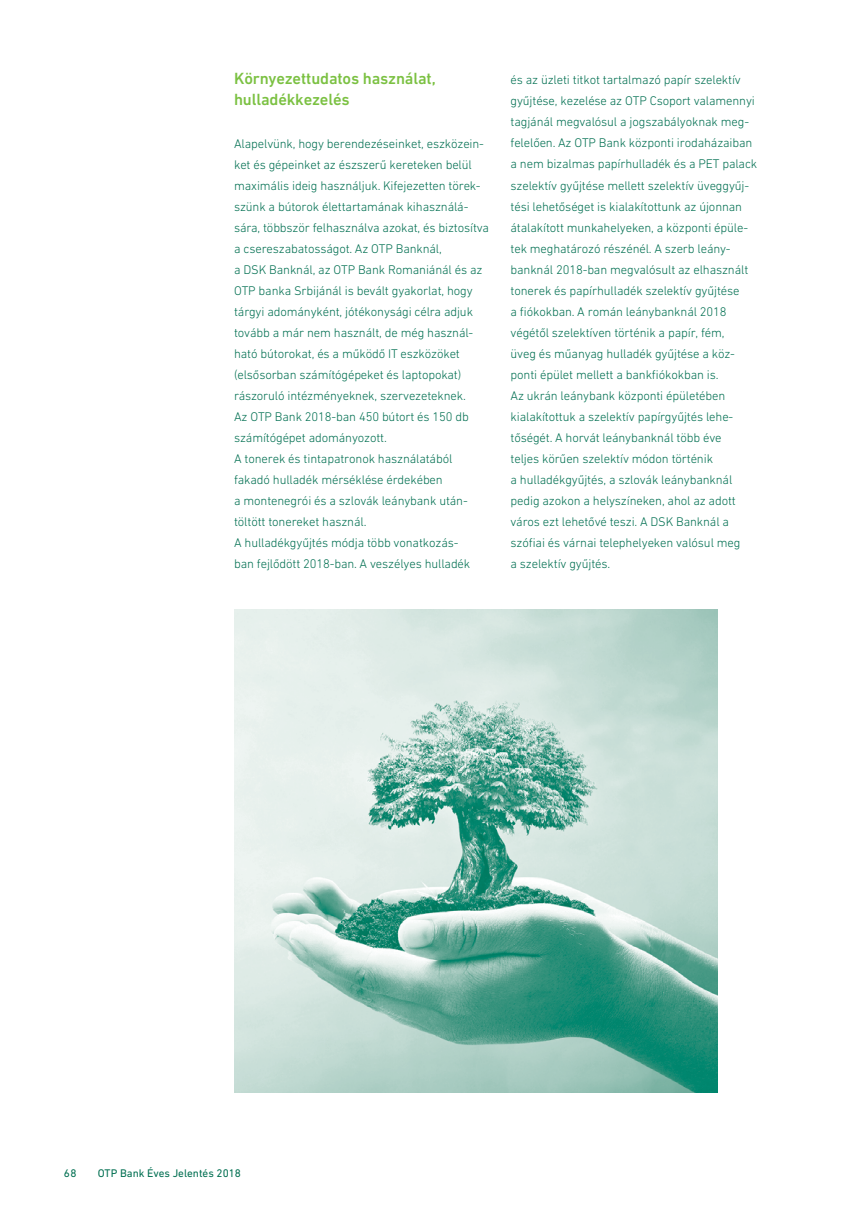
<style>
.page{position:relative;width:851px;height:1217px;background:#fff}
.page>*{position:absolute;margin:0;border:0;box-sizing:border-box;transform-origin:0 0}
.t1{font:500 16.5px/21px "DIN Next W1 G";letter-spacing:-.01em;color:#7bc142}
.t2{font:300 12.75px/21px "DIN Next W1 G";letter-spacing:-.01em;color:#006f51}
.t3{font:11.25px "DIN Next W1 G";color:#006f51}
</style>
<div class="page">
<img style="left:234px;top:609px;width:483px;height:483px">
<p class="t1" style="left:234px;top:70px;width:203px">Környezettudatos használat, hulladékkezelés</p>
<p class="t2" style="left:234px;top:134px;width:256px">Alapelvünk, hogy berendezéseinket, eszközein&shy;ket és gépeinket az észszerű kereteken belül maximális ideig használjuk. Kifejezetten törek&shy;szünk a bútorok élettartamának kihasználá&shy;sára, többször felhasználva azokat, és biztosítva a csereszabatosságot. Az OTP Banknál,<br>a DSK Banknál, az OTP Bank Romaniánál és az OTP banka Srbijánál is bevált gyakorlat, hogy tárgyi adományként, jótékonysági célra adjuk tovább a már nem használt, de még használ&shy;ható bútorokat, és a működő IT eszközöket (elsősorban számítógépeket és laptopokat) rászoruló intézményeknek, szervezeteknek.<br>Az OTP Bank 2018-ban 450 bútort és 150 db számítógépet adományozott.<br>A tonerek és tintapatronok használatából fakadó hulladék mérséklése érdekében<br>a montenegrói és a szlovák leánybank után&shy;töltött tonereket használ.<br>A hulladékgyűjtés módja több vonatkozás-<br>ban fejlődött 2018-ban. A veszélyes hulladék</p>
<p class="t2" style="left:510px;top:71px;width:248px">és az üzleti titkot tartalmazó papír szelektív gyűjtése, kezelése az OTP Csoport valamennyi tagjánál megvalósul a jogszabályoknak meg&shy;felelően. Az OTP Bank központi irodaházaiban a nem bizalmas papírhulladék és a PET palack szelektív gyűjtése mellett szelektív üveggyűj&shy;tési lehetőséget is kialakítottunk az újonnan átalakított munkahelyeken, a központi épüle&shy;tek meghatározó részénél. A szerb leány&shy;banknál 2018-ban megvalósult az elhasznált tonerek és papírhulladék szelektív gyűjtése<br>a fiókokban. A román leánybanknál 2018 végétől szelektíven történik a papír, fém,<br>üveg és műanyag hulladék gyűjtése a köz&shy;ponti épület mellett a bankfiókokban is.<br>Az ukrán leánybank központi épületében kialakítottuk a szelektív papírgyűjtés lehe&shy;tőségét. A horvát leánybanknál több éve<br>teljes körűen szelektív módon történik<br>a hulladékgyűjtés, a szlovák leánybanknál pedig azokon a helyszíneken, ahol az adott város ezt lehetővé teszi. A DSK Banknál a szófiai és várnai telephelyeken valósul meg<br>a szelektív gyűjtés.</p>
<p class="t3" style="left:64px;top:1168px;width:14px">68</p>
<p class="t3" style="left:98px;top:1168px;width:145px">OTP Bank Éves Jelentés 2018</p>
</div>
